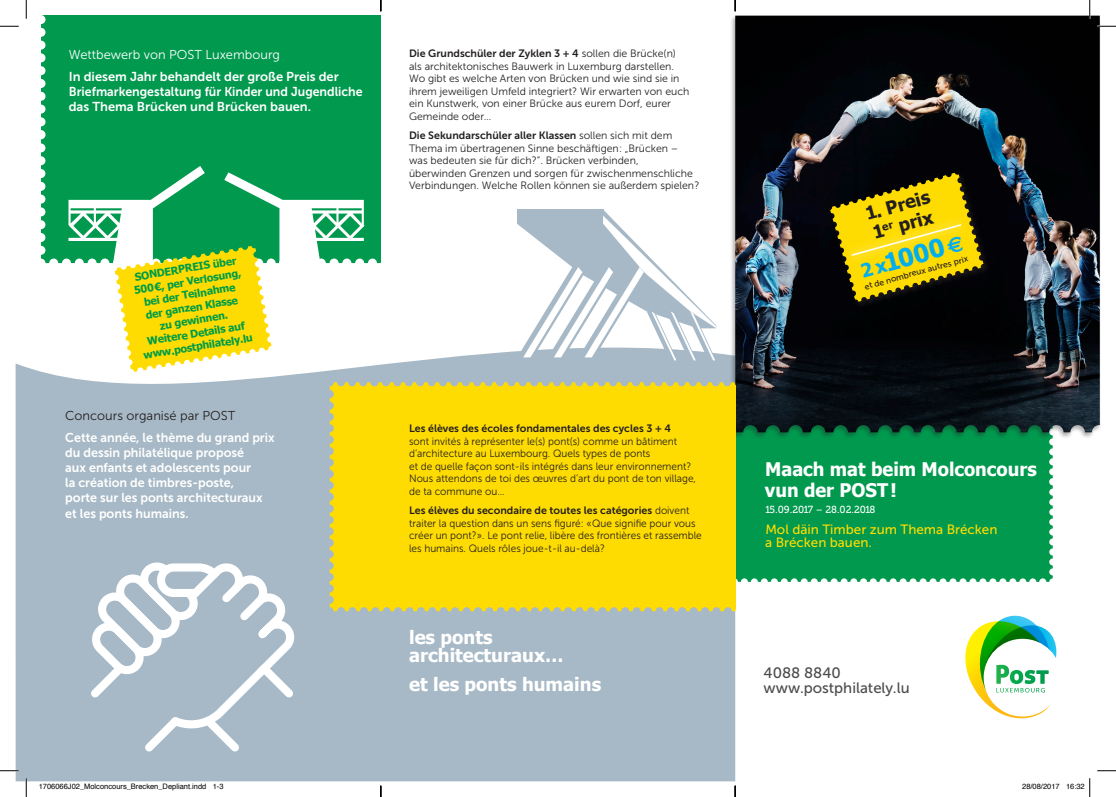
<style>
.page{position:relative;width:1116px;height:797px;background:#fff}
.page>*{position:absolute;margin:0;border:0;box-sizing:border-box;transform-origin:0 0}
.t1{font:700 24.75px "Tahoma";color:#00aeef}
.t2{font:700 18.75px/21.2px "Tahoma";color:#fff}
.Titre_principal{font:700 18.5px/18.4px "Tahoma";color:#fff}
.t3{font:700 18px "Tahoma";color:#231f20}
.t4{font:15px/15px "Museo Sans 500";color:#4b4c4d}
.t5{font:13.38px/13.2px "Museo Sans 500";color:#ffdc01}
.Titre_texte{font:12.88px/15.1px "Museo Sans 700";color:#fff}
.Titre_texte-2{font:12.88px "Museo Sans 300";color:#fff}
.Titre_texte-3{font:12.88px "Museo Sans 300";color:#231f20}
.Titre_texte-4{font:10.62px/12.5px "Museo Sans 300";color:#231f20}
.Titre_texte-5{font:10.62px/12.5px "Museo Sans 300";color:#231f20;scale:.95 1}
.Texte{font:700 10.62px/13.1px "Tahoma";color:#009d47;text-align:center}
.t6{font:10.25px "Museo Slab 500";letter-spacing:-.03em;color:#fff}
.Texte-2{font:8.62px "Museo Sans 500";color:#231f20}
.t7{font:7.5px "Helvetica";color:#000}
.s1{font-family:"Museo Sans 700"}
</style>
<div class="page">
<div style="left:16px;top:325px;width:719px;height:456px;background:#a7b9c6"></div>
<div style="left:41px;top:16px;width:340px;height:247px;background:#00994e"></div>
<div style="left:735px;top:439px;width:317px;height:143px;background:#00994e"></div>
<svg style="left:965px;top:615px;width:92px;height:104px"></svg>
<div style="left:730px;top:16px;width:370px;height:423px;background:#231f20;opacity:.35"></div>
<img style="left:735px;top:16px;width:364px;height:416px">
<div style="left:829px;top:171px;width:161px;height:138px;background:#030307"></div>
<div style="left:330px;top:382px;width:405px;height:229px;background:#ffdc01"></div>
<svg style="left:517px;top:209px;width:199px;height:155px"></svg>
<svg style="left:90px;top:560px;width:206px;height:192px"></svg>
<svg style="left:68px;top:166px;width:296px;height:206px"></svg>
<svg style="left:0;top:25px;width:19px;height:2px"></svg>
<svg style="left:1097px;top:25px;width:18px;height:2px"></svg>
<svg style="left:0;top:770px;width:19px;height:1px"></svg>
<svg style="left:1097px;top:770px;width:18px;height:1px"></svg>
<svg style="left:25px;top:0;width:2px;height:19px"></svg>
<svg style="left:25px;top:778px;width:2px;height:19px"></svg>
<svg style="left:1088px;top:0;width:2px;height:19px"></svg>
<svg style="left:1089px;top:778px;width:1px;height:19px"></svg>
<svg style="left:380px;top:785px;width:1px;height:12px"></svg>
<svg style="left:734px;top:0;width:2px;height:11px"></svg>
<svg style="left:734px;top:785px;width:2px;height:12px"></svg>
<svg style="left:830px;top:173px;width:153px;height:129px"></svg>
<p class="Titre_texte-2" style="left:69px;top:48px;width:213px">Wettbewerb von POST Luxembourg</p>
<p class="Titre_texte" style="left:69px;top:68px;width:295px">In diesem Jahr behandelt der große Preis der<br>Briefmarkengestaltung für Kinder und Jugendliche das Thema Brücken und Brücken bauen.</p>
<p class="Texte" style="left:130px;top:270px;width:112px;rotate:-9deg">SONDERPREIS über<br>500€, per Verlosung, bei der Teilnahme der ganzen Klasse<br>zu gewinnen.<br>Weitere Details auf www.postphilately.lu</p>
<p class="Titre_texte-3" style="left:65px;top:409px;width:171px">Concours organisé par POST</p>
<p class="Titre_texte" style="left:65px;top:430px;width:211px">Cette année, le thème du grand prix du dessin philatélique proposé<br>aux enfants et adolescents pour<br>la création de timbres-poste,<br>porte sur les ponts architecturaux et les ponts humains.</p>
<p class="Titre_texte-4" style="left:409px;top:47px;width:282px"><span class="s1">Die Grundschüler der Zyklen 3 + 4</span> sollen die Brücke(n) als architektonisches Bauwerk in Luxemburg darstellen.<br>Wo gibt es welche Arten von Brücken und wie sind sie in ihrem jeweiligen Umfeld integriert ? Wir erwarten von euch ein Kunstwerk, von einer Brücke aus eurem Dorf, eurer Gemeinde oder…</p>
<p class="Titre_texte-4" style="left:409px;top:130px;width:292px"><span class="s1">Die Sekundarschüler aller Klassen</span> sollen sich mit dem Thema im übertragenen Sinne beschäftigen : „Brücken – was bedeuten sie für dich ?“. Brücken verbinden,<br>überwinden Grenzen und sorgen für zwischenmenschliche Verbindungen. Welche Rollen können sie außerdem spielen ?</p>
<p class="Titre_texte-5" style="left:409px;top:422px;width:303px"><span class="s1">Les élèves des écoles fondamentales des cycles 3 + 4<br></span>sont invités à représenter le(s) pont(s) comme un bâtiment d‘architecture au Luxembourg. Quels types de ponts<br>et de quelle façon sont-ils intégrés dans leur environnement ?<br>Nous attendons de toi des œuvres d’art du pont de ton village, de ta commune ou…</p>
<p class="Titre_texte-5" style="left:409px;top:504px;width:310px"><span class="s1">Les élèves du secondaire de toutes les catégories</span> doivent traiter la question dans un sens figuré : « Que signifie pour vous créer un pont? ». Le pont relie, libère des frontières et rassemble les humains. Quels rôles joue-t-il au-delà ?</p>
<p class="Titre_principal" style="left:409px;top:627px;width:156px">les ponts architecturaux…</p>
<p class="t3" style="left:862px;top:203px;width:68px;rotate:-16deg">1. Preis</p>
<p class="t3" style="left:870px;top:222px;width:64px;rotate:-16deg">1<sup>er</sup> prix</p>
<p class="t1" style="left:880px;top:247px;width:63px;rotate:-15deg">1000</p>
<p class="Texte-2" style="left:863px;top:283px;width:109px;rotate:-16deg">et de nombreux autres prix</p>
<p class="t2" style="left:765px;top:458px;width:273px">Maach mat beim Molconcours vun der POST!</p>
<p class="t6" style="left:765px;top:504px;width:112px">15.09.2017 – 28.02.2018</p>
<p class="t5" style="left:765px;top:522px;width:234px">Mol däin Timber zum Thema Brécken a Brécken bauen.</p>
<p class="Titre_principal" style="left:409px;top:674px;width:193px">et les ponts humains</p>
<p class="t4" style="left:763px;top:665px;width:148px">4088 8840 www.postphilately.lu</p>
<p class="t7" style="left:39px;top:781px;width:186px">1706066J02_Molconcours_Brecken_Depliant.indd 1-3</p>
<p class="t7" style="left:1022px;top:781px;width:64px">28/08/2017 16:32</p>
</div>
